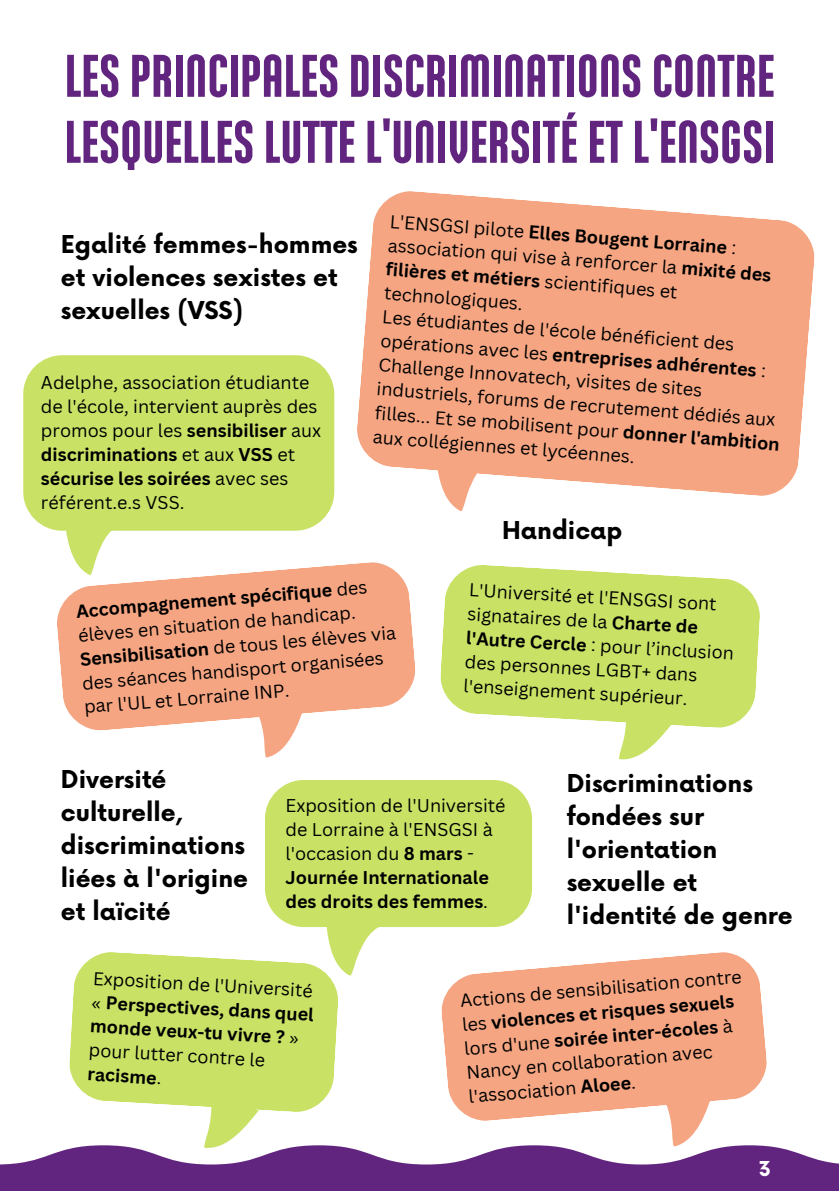
<style>
.page{position:relative;width:839px;height:1191px;background:#fff}
.page>*{position:absolute;margin:0;border:0;box-sizing:border-box;transform-origin:0 0}
.t1{font:900 60px/66px "Ando";color:#62257f}
.t2{font:700 24px/33px "Now";color:#000}
.t3{font:700 20px "Now";color:#fff}
.t4{font:18px/24px "Canva Sans";color:#000}
.t5{font:700 18px/23.8px "Canva Sans";color:#000}
.s1{font-weight:700}
.s2{font-weight:400}
</style>
<div class="page">
<svg style="left:266px;top:899px;width:113px;height:77px"></svg>
<div style="left:265px;top:780px;width:267px;height:147px;background:#c9e265;border-radius:39px"></div>
<svg style="left:619px;top:729px;width:49px;height:31px"></svg>
<svg style="left:440px;top:565px;width:320px;height:164px;fill:#c9e265"></svg>
<svg style="left:69px;top:951px;width:270px;height:128px;fill:#c9e265"></svg>
<svg style="left:57px;top:562px;width:359px;height:169px;fill:#f5a581"></svg>
<svg style="left:221px;top:699px;width:188px;height:59px"></svg>
<svg style="left:441px;top:952px;width:326px;height:127px;fill:#f5a581"></svg>
<svg style="left:0;top:1079px;width:838px;height:112px"></svg>
<svg style="left:446px;top:497px;width:21px;height:15px"></svg>
<svg style="left:357px;top:191px;width:458px;height:306px;fill:#f5a581"></svg>
<div style="left:23px;top:355px;width:311px;height:176px;background:#c9e265;border-radius:39px"></div>
<svg style="left:24px;top:499px;width:119px;height:76px"></svg>
<h1 class="t1" style="left:65px;top:43px;width:711px">LES PRINCIPALES DISCRIMINATIONS CONTRE<br>LESQUELLES LUTTE L'UNIVERSITÉ ET L'ENSGSI</h1>
<h2 class="t2" style="left:61px;top:227px;width:298px">Egalité femmes-hommes et violences sexistes et sexuelles (VSS)</h2>
<p class="t4" style="left:41px;top:371px;width:281px">Adelphe, association étudiante de l'école, intervient auprès des promos pour les <span class="s1">sensibiliser</span> aux <span class="s1">discriminations</span> et aux <span class="s1">VSS</span> et <span class="s1">sécurise les soirées</span> avec ses référent.e.s VSS.</p>
<p class="t4" style="left:389px;top:211px;width:408px;rotate:4deg">L'ENSGSI pilote <span class="s1">Elles Bougent Lorraine</span> : association qui vise à renforcer la <span class="s1">mixité des filières et métiers</span> scientifiques et technologiques.<br>Les étudiantes de l'école bénéficient des opérations avec les <span class="s1">entreprises adhérentes</span> :<br>Challenge Innovatech, visites de sites industriels, forums de recrutement dédiés aux filles... Et se mobilisent pour <span class="s1">donner l'ambition </span>aux collégiennes et lycéennes.</p>
<h2 class="t2" style="left:502px;top:513px;width:122px">Handicap</h2>
<p class="t4" style="left:75px;top:600px;width:318px;rotate:-5deg"><span class="s1">Accompagnement spécifique</span> des élèves en situation de handicap.<br><span class="s1">Sensibilisation</span> de tous les élèves via des séances handisport organisées par l'UL et Lorraine INP.</p>
<p class="t4" style="left:469px;top:578px;width:270px;rotate:3deg">L'Université et l'ENSGSI sont signataires de la <span class="s1">Charte de l'Autre Cercle</span> : pour l’inclusion des personnes LGBT+ dans l'enseignement supérieur.</p>
<h2 class="t2" style="left:61px;top:762px;width:189px">Diversité culturelle, discriminations liées à l'origine et laïcité</h2>
<p class="t4" style="left:285px;top:793px;width:221px">Exposition de l'Université de Lorraine à l'ENSGSI à l'occasion du <span class="s1">8 mars</span> -<br><span class="s1">Journée Internationale des droits des femmes</span>.</p>
<h2 class="t2" style="left:566px;top:767px;width:227px">Discriminations fondées sur l'orientation sexuelle et l'identité de genre</h2>
<p class="t5" style="left:93px;top:967px;width:224px;rotate:3deg"><span class="s2">Exposition de l'Université «</span> Perspectives, dans quel monde veux-tu vivre ? <span class="s2">» pour lutter contre le </span>racisme<span class="s2">.</span></p>
<p class="t4" style="left:459px;top:989px;width:284px;rotate:-5deg">Actions de sensibilisation contre les <span class="s1">violences et risques sexuels </span>lors d'une <span class="s1">soirée inter-écoles</span> à<br>Nancy en collaboration avec l'association <span class="s1">Aloee</span>.</p>
<p class="t3" style="left:758px;top:1153px;width:14px">3</p>
</div>
